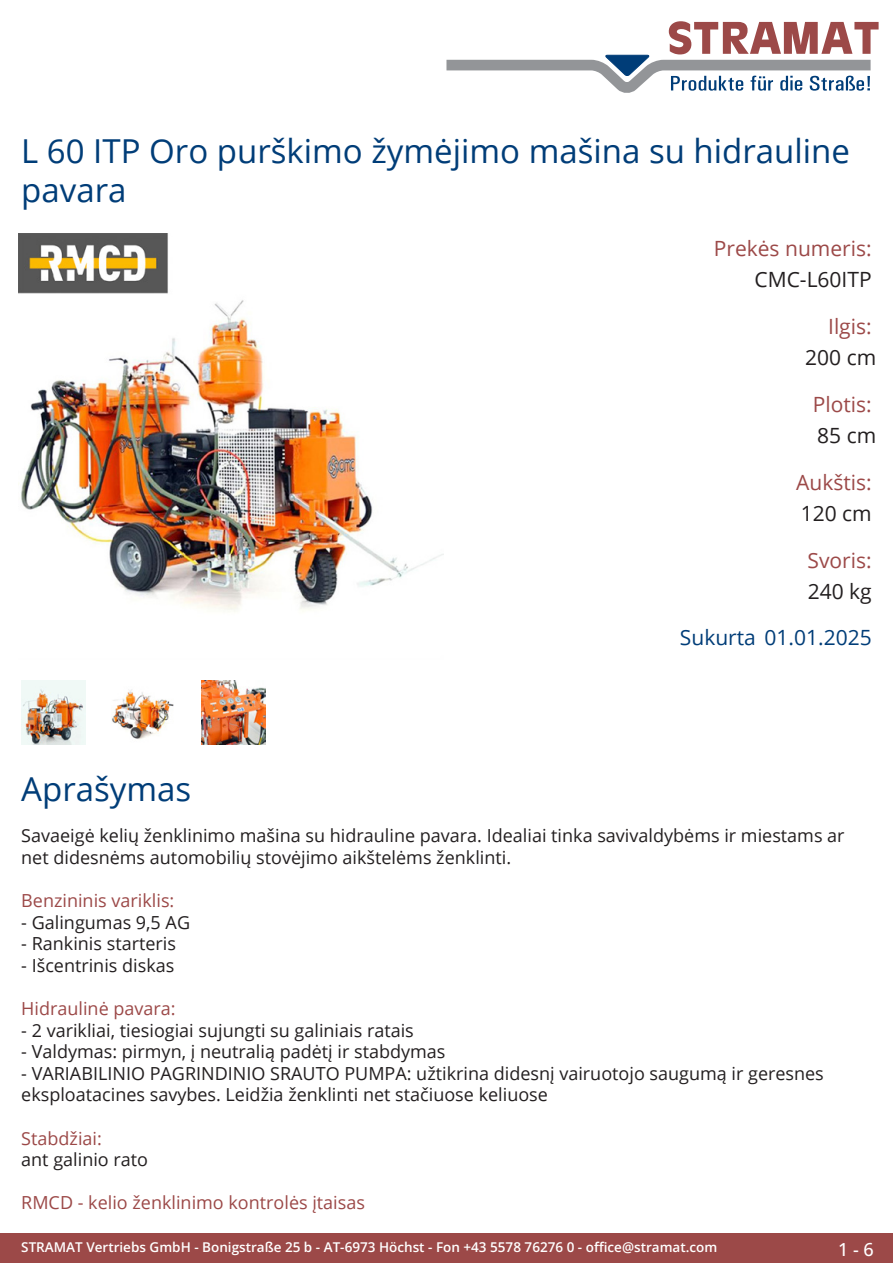
<style>
.page{position:relative;width:893px;height:1263px;background:#fff}
.page>*{position:absolute;margin:0;border:0;box-sizing:border-box;transform-origin:0 0}
.Produkttitel{font:33px/39.6px "Open Sans";color:#003d78}
.TechDaten_Überschrif{font:21px "Open Sans";color:#9c4948}
.TechDaten_Inhalt{font:21px "Open Sans";color:#231f20}
.Erstellungsdatum{font:21px "Open Sans";color:#003d78}
.Beschreibung_Text{font:18px/21.6px "Open Sans";color:#231f20}
.Beschreibung_Text-2{font:18px "Open Sans";color:#9c4948}
.t1{font:500 18px "Open Sans";color:#fff}
.t2{font:600 13.5px "Open Sans";color:#fff}
.s1{color:#9c4948}
</style>
<div class="page">
<div style="left:0;top:1233px;width:893px;height:30px;background:#9c4948"></div>
<svg style="left:446px;top:21px;width:433px;height:72px"></svg>
<img style="left:18px;top:234px;width:425px;height:378px">
<img style="left:21px;top:680px;width:64px;height:64px">
<img style="left:112px;top:689px;width:62px;height:50px">
<img style="left:202px;top:680px;width:64px;height:64px">
<p class="Produkttitel" style="left:21px;top:130px;width:830px">L 60 ITP Oro purškimo žymėjimo mašina su hidrauline pavara</p>
<p class="TechDaten_Überschrif" style="left:714px;top:234px;width:159px">Prekės numeris:</p>
<p class="TechDaten_Inhalt" style="left:754px;top:265px;width:119px">CMC-L60ITP</p>
<p class="TechDaten_Überschrif" style="left:828px;top:312px;width:45px">Ilgis:</p>
<p class="TechDaten_Inhalt" style="left:805px;top:343px;width:73px">200 cm</p>
<p class="TechDaten_Überschrif" style="left:813px;top:390px;width:60px">Plotis:</p>
<p class="TechDaten_Inhalt" style="left:817px;top:421px;width:61px">85 cm</p>
<p class="TechDaten_Überschrif" style="left:796px;top:468px;width:77px">Aukštis:</p>
<p class="TechDaten_Inhalt" style="left:801px;top:499px;width:73px">120 cm</p>
<p class="TechDaten_Überschrif" style="left:807px;top:546px;width:66px">Svoris:</p>
<p class="TechDaten_Inhalt" style="left:808px;top:577px;width:66px">240 kg</p>
<p class="Erstellungsdatum" style="left:680px;top:623px;width:193px">Sukurta 01.01.2025</p>
<p class="Produkttitel" style="left:21px;top:768px;width:172px">Aprašymas</p>
<p class="Beschreibung_Text" style="left:21px;top:824px;width:825px">Savaeigė kelių ženklinimo mašina su hidrauline pavara. Idealiai tinka savivaldybėms ir miestams ar net didesnėms automobilių stovėjimo aikštelėms ženklinti.</p>
<p class="Beschreibung_Text-2" style="left:21px;top:888px;width:155px">Benzininis variklis:</p>
<p class="Beschreibung_Text" style="left:21px;top:911px;width:170px">- Galingumas 9,5 AG</p>
<p class="Beschreibung_Text" style="left:21px;top:932px;width:156px">- Rankinis starteris</p>
<p class="Beschreibung_Text" style="left:21px;top:954px;width:155px">- Išcentrinis diskas</p>
<p class="Beschreibung_Text-2" style="left:21px;top:996px;width:156px">Hidraulinė pavara:</p>
<p class="Beschreibung_Text" style="left:21px;top:1019px;width:394px">- 2 varikliai, tiesiogiai sujungti su galiniais ratais</p>
<p class="Beschreibung_Text" style="left:21px;top:1040px;width:426px">- Valdymas: pirmyn, į neutralią padėtį ir stabdymas</p>
<p class="Beschreibung_Text" style="left:21px;top:1062px;width:804px">- VARIABILINIO PAGRINDINIO SRAUTO PUMPA: užtikrina didesnį vairuotojo saugumą ir geresnes eksploatacines savybes. Leidžia ženklinti net stačiuose keliuose</p>
<p class="Beschreibung_Text" style="left:21px;top:1127px;width:128px"><span class="s1">Stabdžiai:<br></span>ant galinio rato</p>
<p class="Beschreibung_Text-2" style="left:21px;top:1190px;width:345px">RMCD - kelio ženklinimo kontrolės įtaisas</p>
<p class="t2" style="left:21px;top:1238px;width:698px">STRAMAT Vertriebs GmbH - Bonigstraße 25 b - AT-6973 Höchst - Fon +43 5578 76276 0 - office@stramat.com</p>
<p class="t1" style="left:838px;top:1237px;width:37px">1 - 6</p>
</div>
